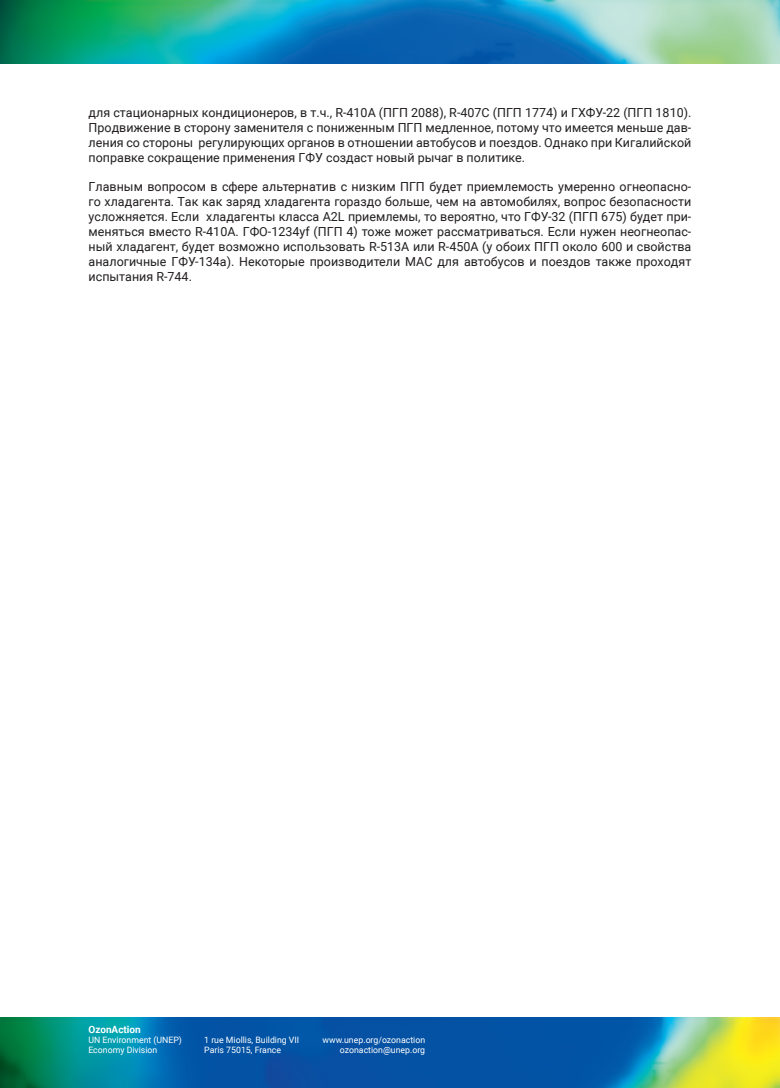
<style>
.page{position:relative;width:780px;height:1088px;background:#fff}
.page>*{position:absolute;margin:0;border:0;box-sizing:border-box;transform-origin:0 0}
.t1{font:12.5px/14.9px "Hay Roboto";color:#231f20;text-align:justify}
.t2{font:700 10px "Hay Roboto";color:#fff}
.t3{font:8.75px/10px "Hay Roboto";color:#fff}
</style>
<div class="page">
<img style="left:0;top:0;width:780px;height:64px">
<img style="left:0;top:1017px;width:780px;height:71px">
<p class="t1" style="left:89px;top:105px;width:604px">для стационарных кондиционеров, в т.ч., R-410A (ПГП 2088), R-407C (ПГП 1774) и ГХФУ-22 (ПГП 1810).<br>Продвижение в сторону заменителя с пониженным ПГП медленное, потому что имеется меньше дав&shy;ления со стороны регулирующих органов в отношении автобусов и поездов. Однако при Кигалийской поправке сокращение применения ГФУ создаст новый рычаг в политике.</p>
<p class="t1" style="left:89px;top:179px;width:604px">Главным вопросом в сфере альтернатив с низким ПГП будет приемлемость умеренно огнеопасно&shy;го хладагента. Так как заряд хладагента гораздо больше, чем на автомобилях, вопрос безопасности усложняется. Если хладагенты класса A2L приемлемы, то вероятно, что ГФУ-32 (ПГП 675) будет при&shy;меняться вместо R-410A. ГФО-1234yf (ПГП 4) тоже может рассматриваться. Если нужен неогнеопас&shy;ный хладагент, будет возможно использовать R-513A или R-450A (у обоих ПГП около 600 и свойства аналогичные ГФУ-134a). Некоторые производители МАС для автобусов и поездов также проходят испытания R-744.</p>
<p class="t2" style="left:88px;top:1022px;width:54px">OzonAction</p>
<p class="t3" style="left:88px;top:1034px;width:95px">UN Environment (UNEP)<br>Economy Division</p>
<p class="t3" style="left:204px;top:1034px;width:97px">1 rue Miollis, Building VII<br>Paris 75015, France</p>
<p class="t3" style="left:322px;top:1034px;width:104px;text-align:right">www.unep.org/ozonaction ozonaction@unep.org</p>
</div>
